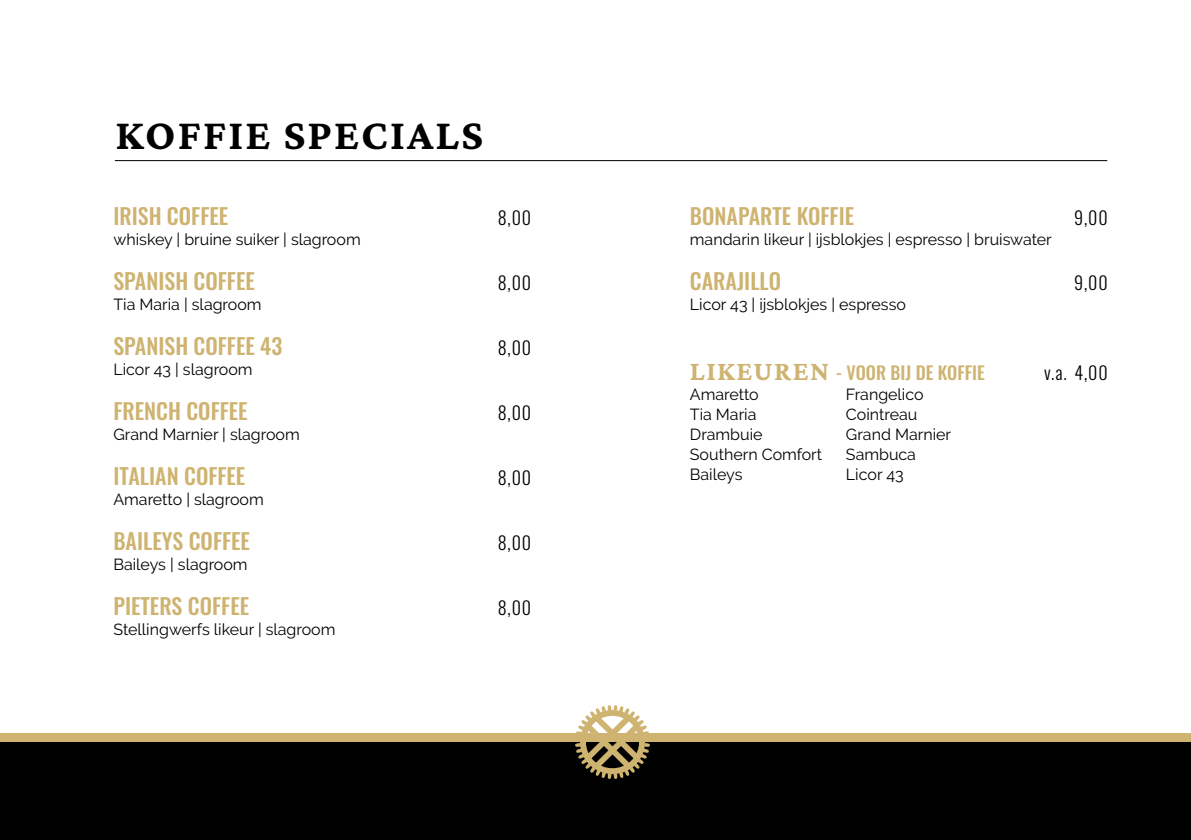
<style>
.page{position:relative;width:1191px;height:840px;background:#fff}
.page>*{position:absolute;margin:0;border:0;box-sizing:border-box;transform-origin:0 0}
.t1{font:700 44px "Crimson Pro";letter-spacing:.05em;color:#000}
.t2{font:500 22px "Oswald";color:#ceb371}
.t3{font:300 18px "Oswald";letter-spacing:.05em;color:#000}
.t4{font:500 18px "Oswald";color:#ceb371}
.t5{font:16px "Raleway";color:#000}
.s1{font-family:"Crimson Pro";font-weight:700;font-size:28px}
</style>
<div class="page">
<div style="left:0;top:741px;width:1191px;height:98px;background:#000"></div>
<div style="left:0;top:733px;width:1191px;height:8px;background:#ceb371"></div>
<svg style="left:575px;top:705px;width:75px;height:73px"></svg>
<hr style="left:115px;top:160px;width:992px;height:1px;background:#000">
<h1 class="t1" style="left:115px;top:112px;width:369px">KOFFIE SPECIALS</h1>
<h2 class="t2" style="left:113px;top:201px;width:116px">IRISH COFFEE</h2>
<p class="t3" style="left:498px;top:210px;width:35px">8,00</p>
<p class="t5" style="left:113px;top:230px;width:249px">whiskey | bruine suiker | slagroom</p>
<h2 class="t2" style="left:113px;top:266px;width:143px">SPANISH COFFEE</h2>
<p class="t3" style="left:498px;top:275px;width:35px">8,00</p>
<p class="t5" style="left:113px;top:297px;width:150px">Tia Maria | slagroom</p>
<h2 class="t2" style="left:113px;top:331px;width:170px">SPANISH COFFEE 43</h2>
<p class="t3" style="left:498px;top:340px;width:35px">8,00</p>
<p class="t5" style="left:113px;top:362px;width:141px">Licor 43 | slagroom</p>
<h2 class="t2" style="left:113px;top:396px;width:136px">FRENCH COFFEE</h2>
<p class="t3" style="left:498px;top:405px;width:35px">8,00</p>
<p class="t5" style="left:113px;top:427px;width:188px">Grand Marnier | slagroom</p>
<h2 class="t2" style="left:113px;top:461px;width:133px">ITALIAN COFFEE</h2>
<p class="t3" style="left:498px;top:470px;width:35px">8,00</p>
<p class="t5" style="left:113px;top:492px;width:152px">Amaretto | slagroom</p>
<h2 class="t2" style="left:113px;top:526px;width:138px">BAILEYS COFFEE</h2>
<p class="t3" style="left:498px;top:535px;width:35px">8,00</p>
<p class="t5" style="left:113px;top:557px;width:136px">Baileys | slagroom</p>
<h2 class="t2" style="left:113px;top:591px;width:137px">PIETERS COFFEE</h2>
<p class="t3" style="left:498px;top:600px;width:35px">8,00</p>
<p class="t5" style="left:113px;top:620px;width:223px">Stellingwerfs likeur | slagroom</p>
<h2 class="t2" style="left:690px;top:201px;width:166px">BONAPARTE KOFFIE</h2>
<p class="t3" style="left:1074px;top:210px;width:35px">9,00</p>
<p class="t5" style="left:690px;top:230px;width:363px">mandarin likeur | ijsblokjes | espresso | bruiswater</p>
<h2 class="t2" style="left:690px;top:266px;width:93px">CARAJILLO</h2>
<p class="t3" style="left:1074px;top:275px;width:35px">9,00</p>
<p class="t5" style="left:690px;top:295px;width:217px">Licor 43 | ijsblokjes | espresso</p>
<p class="t4" style="left:690px;top:360px;width:296px"><span class="s1">LIKEUREN</span> - VOOR BIJ DE KOFFIE</p>
<p class="t3" style="left:1044px;top:365px;width:65px">v.a. 4,00</p>
<p class="t5" style="left:690px;top:387px;width:70px">Amaretto</p>
<p class="t5" style="left:846px;top:387px;width:79px">Frangelico</p>
<p class="t5" style="left:690px;top:407px;width:68px">Tia Maria</p>
<p class="t5" style="left:846px;top:407px;width:73px">Cointreau</p>
<p class="t5" style="left:690px;top:425px;width:74px">Drambuie</p>
<p class="t5" style="left:846px;top:425px;width:107px">Grand Marnier</p>
<p class="t5" style="left:690px;top:447px;width:134px">Southern Comfort</p>
<p class="t5" style="left:846px;top:447px;width:72px">Sambuca</p>
<p class="t5" style="left:690px;top:467px;width:54px">Baileys</p>
<p class="t5" style="left:846px;top:467px;width:59px">Licor 43</p>
</div>
